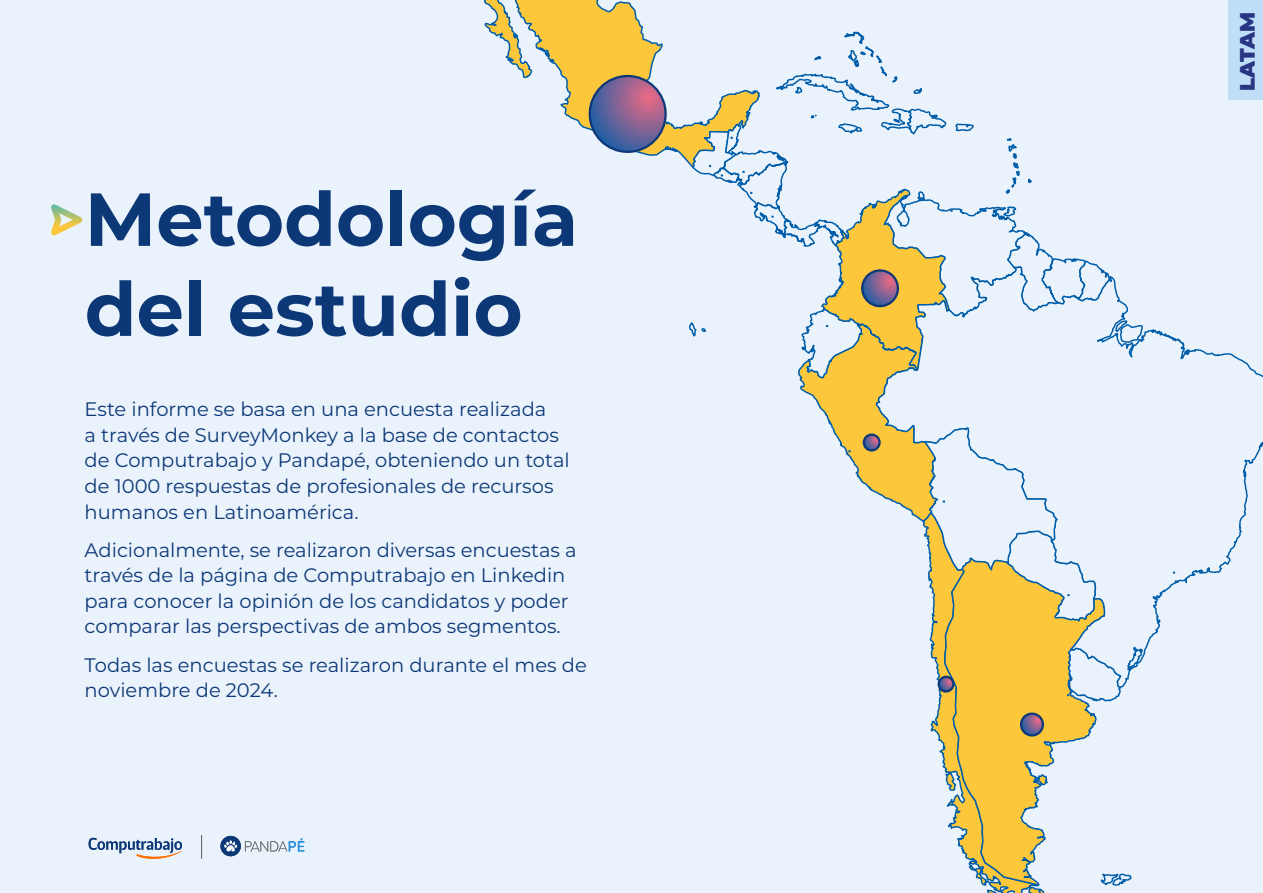
<style>
.page{position:relative;width:1263px;height:893px;background:#eaf3fb}
.page>*{position:absolute;margin:0;border:0;box-sizing:border-box;transform-origin:0 0}
.t1{font:700 75px/90px "Montserrat";color:#0d3878}
.t2{font:900 21px "Montserrat";color:#283583}
.t3{font:19.5px/25.5px "Montserrat";color:#0d3878}
</style>
<div class="page">
<svg style="left:484px;top:0;width:204px;height:163px"></svg>
<svg style="left:1132px;top:324px;width:131px;height:345px"></svg>
<svg style="left:688px;top:31px;width:444px;height:862px"></svg>
<svg style="left:590px;top:76px;width:75px;height:76px;background:#7a6194"></svg>
<div style="left:589px;top:75px;width:78px;height:78px;border:2px solid #0d3878;border-radius:50%"></div>
<svg style="left:862px;top:270px;width:36px;height:36px"></svg>
<div style="left:861px;top:269px;width:38px;height:38px;border:2px solid #0d3878;border-radius:50%"></div>
<svg style="left:1021px;top:714px;width:22px;height:21px"></svg>
<div style="left:1020px;top:712px;width:24px;height:24px;border:2px solid #0d3878;border-radius:50%"></div>
<svg style="left:864px;top:435px;width:15px;height:15px"></svg>
<div style="left:863px;top:433px;width:18px;height:18px;border:2px solid #0d3878;border-radius:50%"></div>
<svg style="left:939px;top:677px;width:14px;height:14px"></svg>
<div style="left:937px;top:676px;width:17px;height:17px;border:2px solid #0d3878;border-radius:50%"></div>
<div style="left:1229px;top:0;width:34px;height:99px;background:#c0def8"></div>
<svg style="left:51px;top:204px;width:32px;height:32px"></svg>
<svg style="left:245px;top:838px;width:59px;height:13px"></svg>
<div style="left:220px;top:836px;width:21px;height:20px;background:#0d3878;border-radius:50%"></div>
<svg style="left:224px;top:840px;width:13px;height:12px"></svg>
<svg style="left:89px;top:838px;width:93px;height:21px"></svg>
<svg style="left:201px;top:835px;width:1px;height:23px"></svg>
<h1 class="t1" style="left:85px;top:170px;width:495px">Metodología del estudio</h1>
<p class="t3" style="left:85px;top:396px;width:487px">Este informe se basa en una encuesta realizada<br>a través de SurveyMonkey a la base de contactos de Computrabajo y Pandapé, obteniendo un total de 1000 respuestas de profesionales de recursos humanos en Latinoamérica.</p>
<p class="t3" style="left:85px;top:536px;width:494px">Adicionalmente, se realizaron diversas encuestas a través de la página de Computrabajo en Linkedin para conocer la opinión de los candidatos y poder comparar las perspectivas de ambos segmentos.</p>
<p class="t3" style="left:85px;top:651px;width:504px">Todas las encuestas se realizaron durante el mes de noviembre de 2024.</p>
<p class="t2" style="left:1231px;top:91px;width:81px;rotate:-90deg">LATAM</p>
</div>
